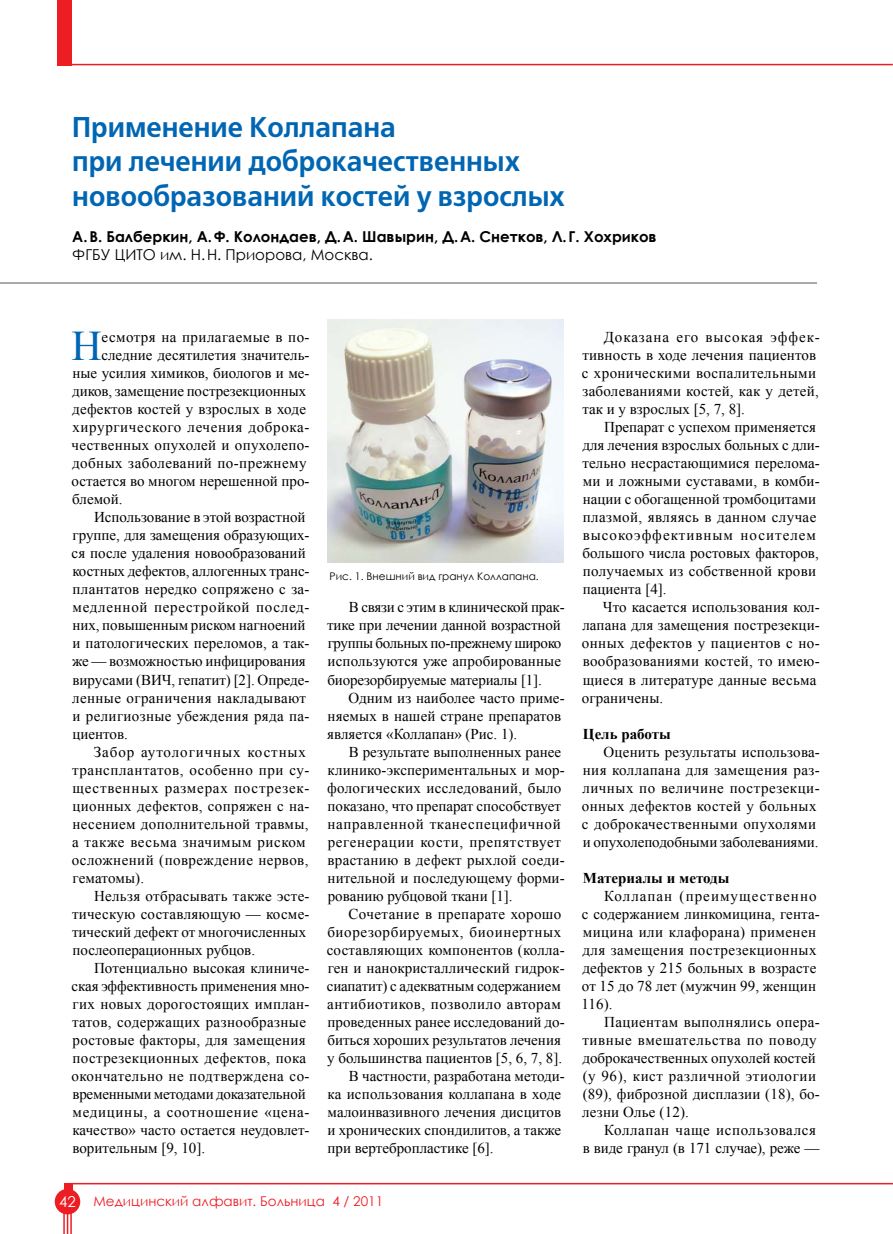
<style>
.page{position:relative;width:893px;height:1234px;background:#fff}
.page>*{position:absolute;margin:0;border:0;box-sizing:border-box;transform-origin:0 0}
.t1{font:42.15px "Times New Roman";color:#0066b3}
.t2{font:700 28.5px/34.5px "Free Set C";color:#0066b3;scale:.95 1}
.t3{font:15px/18px "Times New Roman";letter-spacing:.01em;color:#000}
.t4{font:15px/18px "Times New Roman";letter-spacing:.03em;color:#000;text-align:right}
.t5{font:15px/18px "Times New Roman";letter-spacing:-.01em;color:#000}
.t6{font:15px "Times New Roman";letter-spacing:.04em;color:#000}
.t7{font:700 15px "Century Gothic";color:#000}
.t8{font:15px "Times New Roman";letter-spacing:.045em;color:#000}
.t9{font:15px "Times New Roman";letter-spacing:.05em;color:#000}
.t10{font:15px "Times New Roman";letter-spacing:-.015em;color:#000}
.t11{font:15px "Century Gothic";color:#000}
.t12{font:15px "Times New Roman";letter-spacing:.035em;color:#000}
.t13{font:700 15px "Times New Roman";color:#000}
.t14{font:15px "Times New Roman";letter-spacing:.06em;color:#000}
.t15{font:13.5px "Century Gothic";color:#ed1d24}
.t16{font:10.5px "Century Gothic";color:#000}
.s1{font-size:15px;color:#fff}
</style>
<div class="page">
<hr style="left:65px;top:64px;width:828px;height:1px;background:#ed1d24">
<hr style="left:67px;top:1182px;width:826px;height:2px;background:#ed1d24">
<div style="left:57px;top:0;width:15px;height:65px;background:#ed1d24"></div>
<div style="left:55px;top:1188px;width:25px;height:26px;background:#ed1d24;border-radius:50%"></div>
<div style="left:64px;top:1182px;width:8px;height:28px;background:#ed1d24"></div>
<hr style="left:63px;top:1210px;width:2px;height:23px;background:#ed1d24">
<hr style="left:70px;top:1210px;width:2px;height:23px;background:#ed1d24">
<svg style="left:67px;top:1214px;width:1px;height:19px"></svg>
<hr style="left:0;top:282px;width:817px;height:2px;background:#a7a9ac">
<img style="left:327px;top:319px;width:237px;height:243px">
<h2 class="t2" style="left:72px;top:110px;width:520px">Применение Коллапана<br>при лечении доброкачественных новообразований костей у взрослых</h2>
<p class="t7" style="left:72px;top:225px;width:586px">А. В. Балберкин, А. Ф. Колондаев, Д. А. Шавырин, Д. А. Снетков, Л. Г. Хохриков</p>
<p class="t11" style="left:72px;top:244px;width:302px">ФГБУ ЦИТО им. Н.Н. Приорова, Москва.</p>
<h1 class="t1" style="left:72px;top:318px;width:32px">Н</h1>
<p class="t4" style="left:102px;top:328px;width:210px">есмотря на прилагаемые в по-</p>
<p class="t3" style="left:101px;top:346px;width:210px">следние десятилетия значитель-</p>
<p class="t3" style="left:72px;top:364px;width:239px">ные усилия химиков, биологов и ме-</p>
<p class="t3" style="left:72px;top:382px;width:236px">диков, замещение пострезекционных</p>
<p class="t3" style="left:72px;top:400px;width:235px">дефектов костей у взрослых в ходе</p>
<p class="t8" style="left:72px;top:417px;width:239px">хирургического лечения доброка-</p>
<p class="t3" style="left:71px;top:436px;width:240px">чественных опухолей и опухолепо-</p>
<p class="t4" style="left:72px;top:454px;width:236px">добных заболеваний по-прежнему</p>
<p class="t3" style="left:72px;top:472px;width:239px">остается во многом нерешенной про-</p>
<p class="t3" style="left:72px;top:490px;width:52px">блемой.</p>
<p class="t3" style="left:94px;top:508px;width:213px">Использование в этой возрастной</p>
<p class="t3" style="left:73px;top:526px;width:238px">группе, для замещения образующих-</p>
<p class="t3" style="left:72px;top:544px;width:236px">ся после удаления новообразований</p>
<p class="t3" style="left:73px;top:562px;width:239px">костных дефектов, аллогенных транс-</p>
<p class="t3" style="left:73px;top:580px;width:239px">плантатов нередко сопряжено с за-</p>
<p class="t9" style="left:73px;top:597px;width:239px">медленной перестройкой послед-</p>
<p class="t3" style="left:73px;top:616px;width:235px">них, повышенным риском нагноений</p>
<p class="t3" style="left:73px;top:634px;width:239px">и патологических переломов, а так-</p>
<p class="t3" style="left:72px;top:652px;width:235px">же — возможностью инфицирования</p>
<p class="t3" style="left:73px;top:670px;width:239px">вирусами (ВИЧ, гепатит) [2]. Опреде-</p>
<p class="t3" style="left:72px;top:688px;width:235px">ленные ограничения накладывают</p>
<p class="t3" style="left:73px;top:706px;width:239px">и религиозные убеждения ряда па-</p>
<p class="t3" style="left:73px;top:724px;width:57px">циентов.</p>
<p class="t14" style="left:94px;top:741px;width:214px">Забор аутологичных костных</p>
<p class="t6" style="left:72px;top:759px;width:239px">трансплантатов, особенно при су-</p>
<p class="t9" style="left:73px;top:777px;width:239px">щественных размерах пострезек-</p>
<p class="t3" style="left:73px;top:796px;width:239px">ционных дефектов, сопряжен с на-</p>
<p class="t3" style="left:73px;top:814px;width:238px">несением дополнительной травмы,</p>
<p class="t6" style="left:72px;top:831px;width:235px">а также весьма значимым риском</p>
<p class="t4" style="left:72px;top:850px;width:238px">осложнений (повреждение нервов,</p>
<p class="t3" style="left:73px;top:868px;width:73px">гематомы).</p>
<p class="t3" style="left:94px;top:886px;width:217px">Нельзя отбрасывать также эсте-</p>
<p class="t3" style="left:72px;top:904px;width:239px">тическую составляющую — косме-</p>
<p class="t3" style="left:72px;top:922px;width:236px">тический дефект от многочисленных</p>
<p class="t3" style="left:73px;top:940px;width:184px">послеоперационных рубцов.</p>
<p class="t3" style="left:94px;top:958px;width:217px">Потенциально высокая клиниче-</p>
<p class="t3" style="left:72px;top:976px;width:239px">ская эффективность применения мно-</p>
<p class="t3" style="left:73px;top:994px;width:239px">гих новых дорогостоящих имплан-</p>
<p class="t3" style="left:72px;top:1012px;width:235px">татов, содержащих разнообразные</p>
<p class="t3" style="left:73px;top:1030px;width:234px">ростовые факторы, для замещения</p>
<p class="t3" style="left:72px;top:1048px;width:235px">пострезекционных дефектов, пока</p>
<p class="t4" style="left:72px;top:1066px;width:239px">окончательно не подтверждена со-</p>
<p class="t10" style="left:72px;top:1083px;width:235px">временными методами доказательной</p>
<p class="t8" style="left:72px;top:1101px;width:239px">медицины, а соотношение «цена-</p>
<p class="t3" style="left:72px;top:1120px;width:239px">качество» часто остается неудовлет-</p>
<p class="t3" style="left:72px;top:1138px;width:134px">ворительным [9, 10].</p>
<p class="t16" style="left:330px;top:569px;width:211px">Рис. 1. Внешний вид гранул Коллапана.</p>
<p class="t5" style="left:327px;top:598px;width:239px;text-indent:22px">В связи с этим в клинической прак&shy;тике при лечении данной возрастной группы больных по-прежнему широко используются уже апробированные биорезорбируемые материалы [1].</p>
<p class="t3" style="left:327px;top:688px;width:239px;text-indent:21px">Одним из наиболее часто приме&shy;няемых в нашей стране препаратов является «Коллапан» (Рис. 1).</p>
<p class="t3" style="left:327px;top:742px;width:239px;text-indent:22px">В результате выполненных ранее клинико-экспериментальных и мор&shy;фологических исследований, было показано, что препарат способствует направленной тканеспецифичной регенерации кости, препятствует врастанию в дефект рыхлой соеди&shy;нительной и последующему форми&shy;рованию рубцовой ткани [1].</p>
<p class="t4" style="left:348px;top:904px;width:215px">Сочетание в препарате хорошо</p>
<p class="t6" style="left:327px;top:921px;width:235px">биорезорбируемых, биоинертных</p>
<p class="t3" style="left:327px;top:940px;width:239px">составляющих компонентов (колла-</p>
<p class="t3" style="left:328px;top:958px;width:238px">ген и нанокристаллический гидрок-</p>
<p class="t3" style="left:327px;top:976px;width:236px">сиапатит) с адекватным содержанием</p>
<p class="t12" style="left:327px;top:993px;width:235px">антибиотиков, позволило авторам</p>
<p class="t3" style="left:328px;top:1012px;width:239px">проведенных ранее исследований до-</p>
<p class="t3" style="left:327px;top:1030px;width:235px">биться хороших результатов лечения</p>
<p class="t3" style="left:327px;top:1048px;width:236px">у большинства пациентов [5, 6, 7, 8].</p>
<p class="t3" style="left:349px;top:1066px;width:217px">В частности, разработана методи-</p>
<p class="t3" style="left:328px;top:1084px;width:235px">ка использования коллапана в ходе</p>
<p class="t3" style="left:328px;top:1102px;width:235px">малоинвазивного лечения дисцитов</p>
<p class="t3" style="left:328px;top:1120px;width:235px">и хронических спондилитов, а также</p>
<p class="t3" style="left:328px;top:1138px;width:168px">при вертебропластике [6].</p>
<p class="t15" style="left:59px;top:1191px;width:326px"><span class="s1">42</span> Медицинский алфавит. Больница 4 / 2011</p>
<p class="t3" style="left:582px;top:328px;width:239px;text-indent:22px">Доказана его высокая эффек&shy;тивность в ходе лечения пациентов с хроническими воспалительными заболеваниями костей, как у детей, так и у взрослых [5, 7, 8].</p>
<p class="t3" style="left:582px;top:418px;width:239px;text-indent:22px">Препарат с успехом применяется для лечения взрослых больных с дли&shy;тельно несрастающимися перелома&shy;ми и ложными суставами, в комби&shy;нации с обогащенной тромбоцитами плазмой, являясь в данном случае высокоэффективным носителем большого числа ростовых факторов, получаемых из собственной крови пациента [4].</p>
<p class="t3" style="left:582px;top:598px;width:239px;text-indent:21px">Что касается использования кол&shy;лапана для замещения пострезекци&shy;онных дефектов у пациентов с но&shy;вообразованиями костей, то имею&shy;щиеся в литературе данные весьма ограничены.</p>
<p class="t13" style="left:583px;top:723px;width:89px">Цель работы</p>
<p class="t3" style="left:582px;top:742px;width:239px;text-indent:22px">Оценить результаты использова&shy;ния коллапана для замещения раз&shy;личных по величине пострезекци&shy;онных дефектов костей у больных с доброкачественными опухолями и опухолеподобными заболеваниями.</p>
<p class="t13" style="left:583px;top:867px;width:148px">Материалы и методы</p>
<p class="t3" style="left:581px;top:886px;width:240px;text-indent:23px">Коллапан (преимущественно с содержанием линкомицина, гента&shy;мицина или клафорана) применен для замещения пострезекционных дефектов у 215 больных в возрасте от 15 до 78 лет (мужчин 99, женщин<br>116).</p>
<p class="t3" style="left:582px;top:1012px;width:239px;text-indent:22px">Пациентам выполнялись опера&shy;тивные вмешательства по поводу доброкачественных опухолей костей (у 96), кист различной этиологии (89), фиброзной дисплазии (18), бо&shy;лезни Олье (12).</p>
<p class="t4" style="left:583px;top:1120px;width:238px">Коллапан чаще использовался<br>в виде гранул (в 171 случае), реже —</p>
</div>
